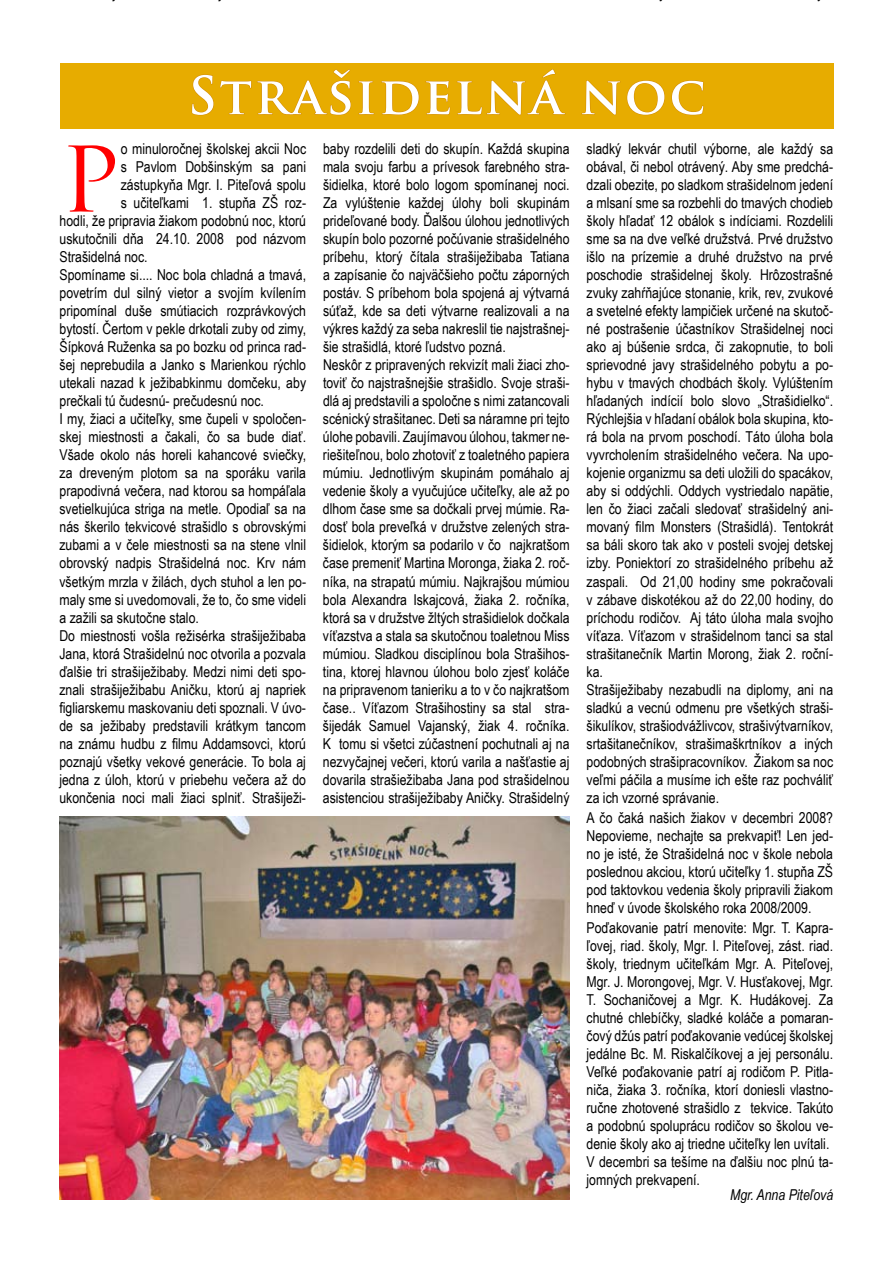
<style>
.page{position:relative;width:893px;height:1263px;background:#fff}
.page>*{position:absolute;margin:0;border:0;box-sizing:border-box;transform-origin:0 0}
.t1{font:87.75px "Trajan Pro";color:#f00;scale:1.09 1}
.t2{font:700 51px "Trajan Pro";letter-spacing:.05em;color:#fff}
.t3{font:15px/18px "Arial Narrow";color:#000}
.t4{font:italic 15px "Arial Narrow";color:#000}
</style>
<div class="page">
<div style="left:60px;top:64px;width:773px;height:65px;background:#e7ac00"></div>
<svg style="left:191px;top:74px;width:23px;height:42px"></svg>
<svg style="left:220px;top:69px;width:131px;height:46px"></svg>
<svg style="left:358px;top:81px;width:16px;height:34px"></svg>
<svg style="left:381px;top:81px;width:38px;height:34px"></svg>
<svg style="left:425px;top:80px;width:25px;height:35px"></svg>
<svg style="left:457px;top:69px;width:109px;height:46px"></svg>
<svg style="left:581px;top:80px;width:84px;height:35px"></svg>
<svg style="left:671px;top:80px;width:33px;height:35px"></svg>
<img style="left:60px;top:817px;width:510px;height:382px">
<h2 class="t2" style="left:188px;top:64px;width:519px">STRAŠIDELNÁ NOC</h2>
<h1 class="t1" style="left:60px;top:124px;width:58px">P</h1>
<p class="t3" style="left:121px;top:140px;width:187px">o minuloročnej školskej akcii Noc</p>
<p class="t3" style="left:121px;top:158px;width:187px">s Pavlom Dobšinským sa pani</p>
<p class="t3" style="left:121px;top:176px;width:187px">zástupkyňa Mgr. I. Piteľová spolu</p>
<p class="t3" style="left:121px;top:194px;width:187px">s učiteľkami 1. stupňa ZŠ roz-</p>
<p class="t3" style="left:60px;top:212px;width:248px">hodli, že pripravia žiakom podobnú noc, ktorú</p>
<p class="t3" style="left:60px;top:230px;width:248px">uskutočnili dňa 24.10. 2008 pod názvom</p>
<p class="t3" style="left:60px;top:248px;width:90px">Strašidelná noc.</p>
<p class="t3" style="left:60px;top:266px;width:248px">Spomíname si.... Noc bola chladná a tmavá,</p>
<p class="t3" style="left:60px;top:284px;width:248px">povetrím dul silný vietor a svojím kvílením</p>
<p class="t3" style="left:60px;top:302px;width:248px">pripomínal duše smútiacich rozprávkových</p>
<p class="t3" style="left:60px;top:320px;width:248px">bytostí. Čertom v pekle drkotali zuby od zimy,</p>
<p class="t3" style="left:60px;top:338px;width:248px">Šípková Ruženka sa po bozku od princa rad-</p>
<p class="t3" style="left:60px;top:356px;width:248px">šej neprebudila a Janko s Marienkou rýchlo</p>
<p class="t3" style="left:60px;top:374px;width:248px">utekali nazad k ježibabkinmu domčeku, aby</p>
<p class="t3" style="left:60px;top:392px;width:206px">prečkali tú čudesnú- prečudesnú noc.</p>
<p class="t3" style="left:60px;top:410px;width:248px">I my, žiaci a učiteľky, sme čupeli v spoločen-</p>
<p class="t3" style="left:60px;top:428px;width:248px">skej miestnosti a čakali, čo sa bude diať.</p>
<p class="t3" style="left:60px;top:446px;width:248px">Všade okolo nás horeli kahancové sviečky,</p>
<p class="t3" style="left:60px;top:464px;width:248px">za dreveným plotom sa na sporáku varila</p>
<p class="t3" style="left:60px;top:482px;width:248px">prapodivná večera, nad ktorou sa hompáľala</p>
<p class="t3" style="left:60px;top:500px;width:248px">svetielkujúca striga na metle. Opodiaľ sa na</p>
<p class="t3" style="left:59px;top:518px;width:248px">nás škerilo tekvicové strašidlo s obrovskými</p>
<p class="t3" style="left:59px;top:536px;width:248px">zubami a v čele miestnosti sa na stene vlnil</p>
<p class="t3" style="left:59px;top:554px;width:248px">obrovský nadpis Strašidelná noc. Krv nám</p>
<p class="t3" style="left:59px;top:572px;width:248px">všetkým mrzla v žilách, dych stuhol a len po-</p>
<p class="t3" style="left:59px;top:590px;width:248px">maly sme si uvedomovali, že to, čo sme videli</p>
<p class="t3" style="left:59px;top:608px;width:141px">a zažili sa skutočne stalo.</p>
<p class="t3" style="left:59px;top:626px;width:248px">Do miestnosti vošla režisérka strašiježibaba</p>
<p class="t3" style="left:59px;top:644px;width:248px">Jana, ktorá Strašidelnú noc otvorila a pozvala</p>
<p class="t3" style="left:59px;top:662px;width:248px">ďalšie tri strašiježibaby. Medzi nimi deti spo-</p>
<p class="t3" style="left:59px;top:680px;width:248px">znali strašiježibabu Aničku, ktorú aj napriek</p>
<p class="t3" style="left:59px;top:698px;width:248px">figliarskemu maskovaniu deti spoznali. V úvo-</p>
<p class="t3" style="left:59px;top:716px;width:248px">de sa ježibaby predstavili krátkym tancom</p>
<p class="t3" style="left:59px;top:734px;width:248px">na známu hudbu z filmu Addamsovci, ktorú</p>
<p class="t3" style="left:59px;top:752px;width:248px">poznajú všetky vekové generácie. To bola aj</p>
<p class="t3" style="left:59px;top:770px;width:248px">jedna z úloh, ktorú v priebehu večera až do</p>
<p class="t3" style="left:59px;top:788px;width:248px">ukončenia noci mali žiaci splniť. Strašiježi-</p>
<p class="t3" style="left:323px;top:140px;width:248px">baby rozdelili deti do skupín. Každá skupina mala svoju farbu a prívesok farebného stra&shy;šidielka, ktoré bolo logom spomínanej noci.<br>Za vylúštenie každej úlohy boli skupinám prideľované body. Ďalšou úlohou jednotlivých skupín bolo pozorné počúvanie strašidelného príbehu, ktorý čítala strašiježibaba Tatiana a zapísanie čo najväčšieho počtu záporných postáv. S príbehom bola spojená aj výtvarná súťaž, kde sa deti výtvarne realizovali a na výkres každý za seba nakreslil tie najstrašnej&shy;šie strašidlá, ktoré ľudstvo pozná.<br>Neskôr z pripravených rekvizít mali žiaci zho&shy;toviť čo najstrašnejšie strašidlo. Svoje straši&shy;dlá aj predstavili a spoločne s nimi zatancovali scénický strašitanec. Deti sa náramne pri tejto úlohe pobavili. Zaujímavou úlohou, takmer ne&shy;riešiteľnou, bolo zhotoviť z toaletného papiera múmiu. Jednotlivým skupinám pomáhalo aj vedenie školy a vyučujúce učiteľky, ale až po dlhom čase sme sa dočkali prvej múmie. Ra&shy;dosť bola preveľká v družstve zelených stra&shy;šidielok, ktorým sa podarilo v čo najkratšom čase premeniť Martina Moronga, žiaka 2. roč&shy;níka, na strapatú múmiu. Najkrajšou múmiou bola Alexandra Iskajcová, žiaka 2. ročníka, ktorá sa v družstve žltých strašidielok dočkala víťazstva a stala sa skutočnou toaletnou Miss múmiou. Sladkou disciplínou bola Strašihos&shy;tina, ktorej hlavnou úlohou bolo zjesť koláče na pripravenom tanieriku a to v čo najkratšom čase.. Víťazom Strašihostiny sa stal stra&shy;šijedák Samuel Vajanský, žiak 4. ročníka.<br>K tomu si všetci zúčastnení pochutnali aj na nezvyčajnej večeri, ktorú varila a našťastie aj dovarila strašiežibaba Jana pod strašidelnou asistenciou strašiježibaby Aničky. Strašidelný</p>
<p class="t3" style="left:586px;top:140px;width:248px">sladký lekvár chutil výborne, ale každý sa obával, či nebol otrávený. Aby sme predchá&shy;dzali obezite, po sladkom strašidelnom jedení a mlsaní sme sa rozbehli do tmavých chodieb školy hľadať 12 obálok s indíciami. Rozdelili sme sa na dve veľké družstvá. Prvé družstvo išlo na prízemie a druhé družstvo na prvé poschodie strašidelnej školy. Hrôzostrašné zvuky zahŕňajúce stonanie, krik, rev, zvukové a svetelné efekty lampičiek určené na skutoč&shy;né postrašenie účastníkov Strašidelnej noci ako aj búšenie srdca, či zakopnutie, to boli sprievodné javy strašidelného pobytu a po&shy;hybu v tmavých chodbách školy. Vylúštením hľadaných indícií bolo slovo „Strašidielko“.<br>Rýchlejšia v hľadaní obálok bola skupina, kto&shy;rá bola na prvom poschodí. Táto úloha bola vyvrcholením strašidelného večera. Na upo&shy;kojenie organizmu sa deti uložili do spacákov, aby si oddýchli. Oddych vystriedalo napätie, len čo žiaci začali sledovať strašidelný ani&shy;movaný film Monsters (Strašidlá). Tentokrát sa báli skoro tak ako v posteli svojej detskej izby. Poniektorí zo strašidelného príbehu až zaspali. Od 21,00 hodiny sme pokračovali v zábave diskotékou až do 22,00 hodiny, do príchodu rodičov. Aj táto úloha mala svojho víťaza. Víťazom v strašidelnom tanci sa stal strašitanečník Martin Morong, žiak 2. roční&shy;ka.<br>Strašiježibaby nezabudli na diplomy, ani na sladkú a vecnú odmenu pre všetkých straši&shy;šikulíkov, strašiodvážlivcov, strašivýtvarníkov, srtašitanečníkov, strašimaškrtníkov a iných podobných strašipracovníkov. Žiakom sa noc veľmi páčila a musíme ich ešte raz pochváliť za ich vzorné správanie.</p>
<p class="t3" style="left:586px;top:808px;width:248px;text-align:justify">A čo čaká našich žiakov v decembri 2008?<br>Nepovieme, nechajte sa prekvapiť! Len jed&shy;no je isté, že Strašidelná noc v škole nebola poslednou akciou, ktorú učiteľky 1. stupňa ZŠ pod taktovkou vedenia školy pripravili žiakom hneď v úvode školského roka 2008/2009.</p>
<p class="t3" style="left:586px;top:918px;width:248px">Poďakovanie patrí menovite: Mgr. T. Kapra&shy;ľovej, riad. školy, Mgr. I. Piteľovej, zást. riad. školy, triednym učiteľkám Mgr. A. Piteľovej, Mgr. J. Morongovej, Mgr. V. Husťakovej, Mgr.<br>T. Sochaničovej a Mgr. K. Hudákovej. Za chutné chlebíčky, sladké koláče a pomaran&shy;čový džús patrí poďakovanie vedúcej školskej jedálne Bc. M. Riskalčíkovej a jej personálu.<br>Veľké poďakovanie patrí aj rodičom P. Pitla&shy;niča, žiaka 3. ročníka, ktorí doniesli vlastno&shy;ručne zhotovené strašidlo z tekvice. Takúto a podobnú spoluprácu rodičov so školou ve&shy;denie školy ako aj triedne učiteľky len uvítali.<br>V decembri sa tešíme na ďalšiu noc plnú ta&shy;jomných prekvapení.</p>
<p class="t4" style="left:730px;top:1184px;width:105px">Mgr. Anna Piteľová</p>
</div>
